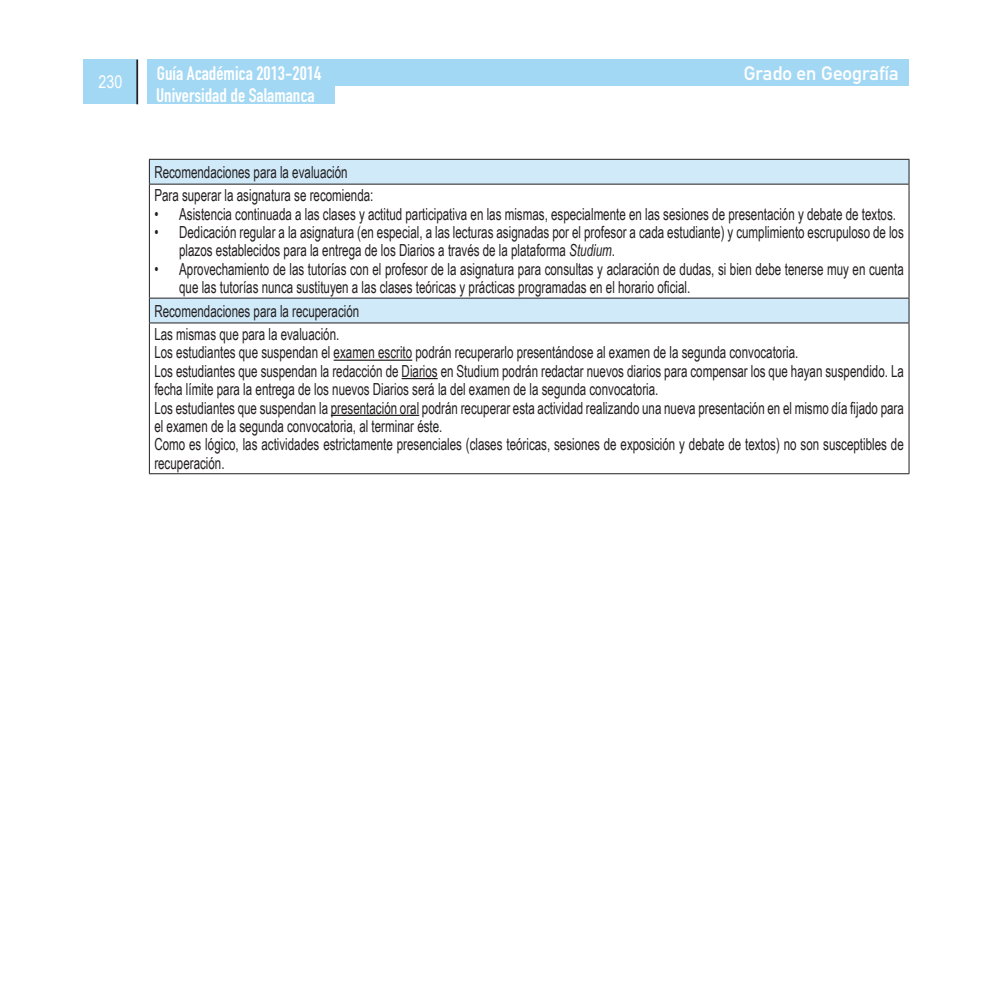
<style>
.page{position:relative;width:993px;height:993px;background:#fff}
.page>*{position:absolute;margin:0;border:0;box-sizing:border-box;transform-origin:0 0}
.t1{font:19.25px "DIN Engschrift Alternate";color:#fff}
.t2{font:19.25px "DIN Mittelschrift";color:#fff}
.t3{font:17.5px "Arial Narrow";color:#fff}
.t4{font:16.62px/18.4px "Arial Narrow";color:#231f20;scale:.85 1}
.s1{font-style:italic}
</style>
<div class="page">
<div style="left:83px;top:60px;width:55px;height:44px;background:#a3d8f4"></div>
<hr style="left:136px;top:60px;width:2px;height:44px;background:#231f20">
<div style="left:147px;top:60px;width:187px;height:44px;background:#a3d8f4"></div>
<div style="left:147px;top:60px;width:761px;height:26px;background:#a3d8f4"></div>
<svg style="left:150px;top:160px;width:758px;height:162px"></svg>
<hr style="left:149px;top:159px;width:760px;height:1px;background:#231f20">
<svg style="left:149px;top:160px;width:1px;height:24px"></svg>
<svg style="left:908px;top:160px;width:1px;height:24px"></svg>
<hr style="left:149px;top:184px;width:760px;height:1px;background:#231f20">
<hr style="left:149px;top:184px;width:1px;height:113px;background:#231f20">
<hr style="left:908px;top:184px;width:1px;height:113px;background:#231f20">
<hr style="left:149px;top:297px;width:760px;height:1px;background:#231f20">
<svg style="left:149px;top:298px;width:1px;height:24px"></svg>
<svg style="left:908px;top:298px;width:1px;height:24px"></svg>
<hr style="left:149px;top:322px;width:760px;height:1px;background:#231f20">
<hr style="left:149px;top:323px;width:1px;height:150px;background:#231f20">
<hr style="left:908px;top:323px;width:1px;height:150px;background:#231f20">
<hr style="left:149px;top:473px;width:760px;height:1px;background:#231f20">
<hr style="left:333px;top:359px;width:79px;height:1px;background:#231f20">
<hr style="left:401px;top:378px;width:36px;height:1px;background:#231f20">
<hr style="left:331px;top:414px;width:88px;height:2px;background:#231f20">
<p class="t3" style="left:98px;top:69px;width:25px">230</p>
<p class="t1" style="left:157px;top:62px;width:166px">Guía Académica 2013-2014</p>
<p class="t2" style="left:743px;top:62px;width:156px">Grado en Geografía</p>
<p class="t1" style="left:156px;top:84px;width:160px">Universidad de Salamanca</p>
<p class="t4" style="left:154px;top:162px;width:229px">Recomendaciones para la evaluación</p>
<p class="t4" style="left:154px;top:185px;width:259px">Para superar la asignatura se recomienda:</p>
<p class="t4" style="left:154px;top:204px;width:873px">• Asistencia continuada a las clases y actitud participativa en las mismas, especialmente en las sesiones de presentación y debate de textos.</p>
<p class="t4" style="left:179px;top:222px;width:853px;text-indent:-25px">• Dedicación regular a la asignatura (en especial, a las lecturas asignadas por el profesor a cada estudiante) y cumplimiento escrupuloso de los plazos establecidos para la entrega de los Diarios a través de la plataforma <span class="s1">Studium</span>.</p>
<p class="t4" style="left:179px;top:259px;width:853px;text-indent:-25px">• Aprovechamiento de las tutorías con el profesor de la asignatura para consultas y aclaración de dudas, si bien debe tenerse muy en cuenta que las tutorías nunca sustituyen a las clases teóricas y prácticas programadas en el horario oficial.</p>
<p class="t4" style="left:154px;top:301px;width:242px">Recomendaciones para la recuperación</p>
<p class="t4" style="left:154px;top:324px;width:219px">Las mismas que para la evaluación.</p>
<p class="t4" style="left:154px;top:342px;width:759px">Los estudiantes que suspendan el examen escrito podrán recuperarlo presentándose al examen de la segunda convocatoria.</p>
<p class="t4" style="left:154px;top:361px;width:883px">Los estudiantes que suspendan la redacción de Diarios en Studium podrán redactar nuevos diarios para compensar los que hayan suspendido. La fecha límite para la entrega de los nuevos Diarios será la del examen de la segunda convocatoria.</p>
<p class="t4" style="left:154px;top:398px;width:883px">Los estudiantes que suspendan la presentación oral podrán recuperar esta actividad realizando una nueva presentación en el mismo día fijado para el examen de la segunda convocatoria, al terminar éste.</p>
<p class="t4" style="left:154px;top:434px;width:882px">Como es lógico, las actividades estrictamente presenciales (clases teóricas, sesiones de exposición y debate de textos) no son susceptibles de recuperación.</p>
</div>
